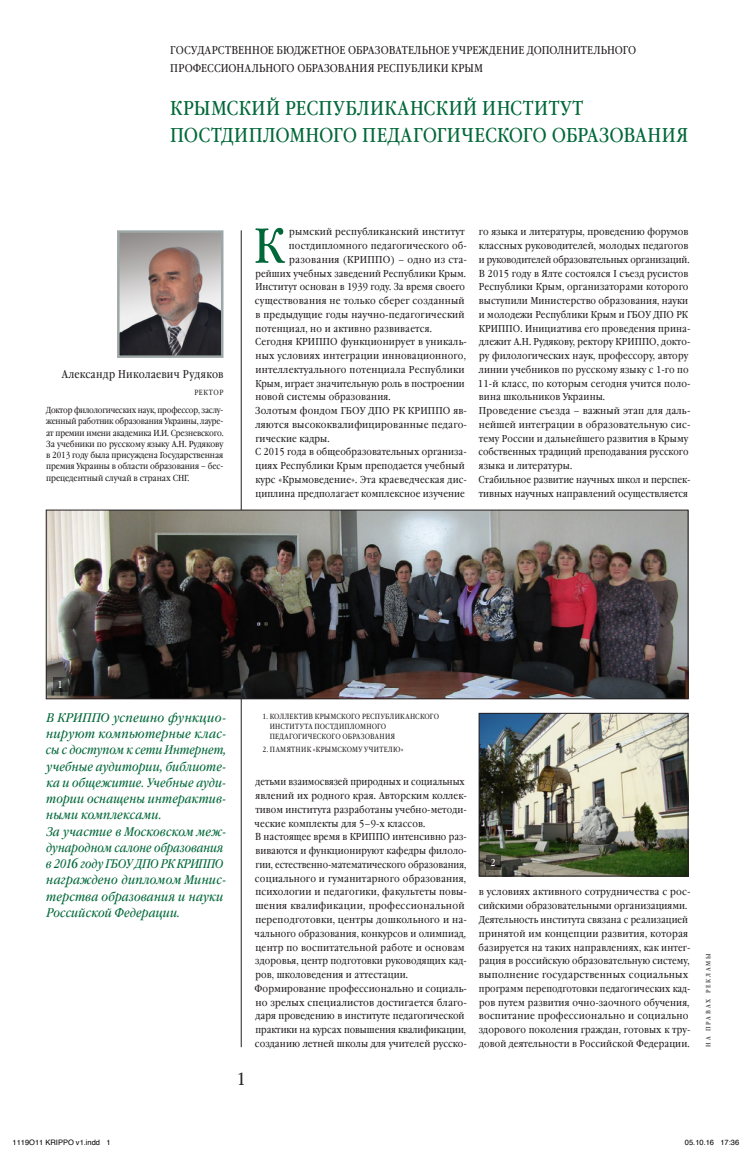
<style>
.page{position:relative;width:745px;height:1149px;background:#fff}
.page>*{position:absolute;margin:0;border:0;box-sizing:border-box;transform-origin:0 0}
.R-O8_Fonar{font:49.25px "Garamond Book Narrow C";color:#006838}
.R-O8_zagolovok{font:20px/27.5px "Garamond Book Narrow C";letter-spacing:.02em;color:#006838}
.t1{font:17.5px "Garamond Book Narrow C";color:#231f20}
.R-O8_vynos_Kursiv{font:italic 12.5px/16.2px "Garamond Book Narrow C";letter-spacing:.015em;color:#006838;text-align:justify;scale:1.07 1}
.R-O8_vynos_Kursiv-2{font:italic 12.5px/16.2px "Garamond Book Narrow C";letter-spacing:.015em;color:#006838;scale:1.04 1}
.R-O8_forma{font:11.25px/17.5px "Garamond Book Narrow C";letter-spacing:.015em;color:#231f20}
.R-O8_dir_FIO{font:11.25px "Garamond Book Narrow C";letter-spacing:.02em;color:#231f20}
.R-O8_Text{font:10px/13.8px "Garamond Book Narrow C";letter-spacing:.01em;color:#231f20}
.R-O8_Text-2{font:10px/13.8px "Garamond Book Narrow C";letter-spacing:.01em;color:#231f20;scale:1.04 1}
.R-O8_Text-3{font:10px/13.8px "Garamond Book Narrow C";letter-spacing:.01em;color:#231f20;text-align:justify;scale:1.05 1}
.R-O8_Text-4{font:10px/13.8px "Garamond Book Narrow C";letter-spacing:.01em;color:#231f20;scale:1.06 1}
.R-O8_Fonar-2{font:10px "Garamond Book Narrow C";letter-spacing:.015em;color:#231f20}
.R-O8_Text-5{font:10px/13.8px "Garamond Book Narrow C";letter-spacing:.01em;color:#231f20;scale:1.07 1}
.R-O8_Fonar-3{font:10px "Garamond Book Narrow C";letter-spacing:.015em;color:#231f20;scale:1.04 1}
.R-O8_Fonar-4{font:10px "Garamond Book Narrow C";letter-spacing:.015em;color:#231f20;scale:1.05 1}
.R-O8_Fonar-5{font:10px "Garamond Book Narrow C";letter-spacing:.015em;color:#231f20;scale:1.06 1}
._1_2_text_fonar{font:10px "Garamond Book Narrow C";color:#fff}
.R-O8_dir_Bio{font:8.75px/11.2px "Garamond Book Narrow C";letter-spacing:-.01em;color:#231f20;text-align:justify}
.ris_podpis{font:7.5px/10px "Garamond Book Narrow C";letter-spacing:.035em;color:#231f20}
.t2{font:7.5px "Helvetica";color:#000}
.R-O8_dir_Dolzhn{font:7.5px "Garamond Book Narrow C";letter-spacing:.085em;color:#231f20}
.R-O8_Text-6{font:6.25px "Garamond Book Narrow C";letter-spacing:.3em;color:#231f20}
</style>
<div class="page">
<hr style="left:241px;top:230px;width:1px;height:817px;background:#231f20">
<img style="left:120px;top:233px;width:100px;height:122px">
<div style="left:117px;top:230px;width:106px;height:128px;border:2px solid #9ea7a7"></div>
<img style="left:48px;top:512px;width:637px;height:185px">
<div style="left:46px;top:510px;width:641px;height:189px;border:1px solid #231f20"></div>
<img style="left:480px;top:715px;width:205px;height:159px">
<div style="left:478px;top:713px;width:209px;height:163px;border:1px solid #231f20"></div>
<svg style="left:53px;top:678px;width:14px;height:14px"></svg>
<svg style="left:485px;top:855px;width:15px;height:14px"></svg>
<p class="R-O8_forma" style="left:170px;top:42px;width:467px">ГОСУДАРСТВЕННОЕ БЮДЖЕТНОЕ ОБРАЗОВАТЕЛЬНОЕ УЧРЕЖДЕНИЕ ДОПОЛНИТЕЛЬНОГО<br>ПРОФЕССИОНАЛЬНОГО ОБРАЗОВАНИЯ РЕСПУБЛИКИ КРЫМ</p>
<p class="R-O8_zagolovok" style="left:170px;top:95px;width:519px">КРЫМСКИЙ РЕСПУБЛИКАНСКИЙ ИНСТИТУТ<br>ПОСТДИПЛОМНОГО ПЕДАГОГИЧЕСКОГО ОБРАЗОВАНИЯ</p>
<p class="R-O8_dir_FIO" style="left:62px;top:368px;width:163px">Александр Николаевич Рудяков</p>
<p class="R-O8_dir_Dolzhn" style="left:194px;top:388px;width:31px">РЕКТОР</p>
<p class="R-O8_dir_Bio" style="left:46px;top:405px;width:179px">Доктор филологических наук, профессор, заслу&shy;женный работник образования Украины, лауре&shy;ат премии имени академика И.И. Срезневского.<br>За учебники по русскому языку А.Н. Рудякову в 2013 году была присуждена Государственная премия Украины в области образования – бес&shy;прецедентный случай в странах СНГ.</p>
<p class="R-O8_Fonar" style="left:253px;top:218px;width:32px">К</p>
<p class="R-O8_Fonar-4" style="left:289px;top:226px;width:169px">рымский республиканский институт</p>
<p class="R-O8_Fonar-3" style="left:289px;top:240px;width:173px">постдипломного педагогического об-</p>
<p class="R-O8_Fonar-5" style="left:289px;top:254px;width:169px">разования (КРИППО) – одно из ста-</p>
<p class="R-O8_Fonar-2" style="left:255px;top:268px;width:212px">рейших учебных заведений Республики Крым.</p>
<p class="R-O8_Fonar-2" style="left:255px;top:281px;width:211px">Институт основан в 1939 году. За время своего</p>
<p class="R-O8_Fonar-4" style="left:255px;top:295px;width:201px">существования не только сберег созданный</p>
<p class="R-O8_Fonar-3" style="left:255px;top:309px;width:202px">в предыдущие годы научно-педагогический</p>
<p class="R-O8_Fonar-2" style="left:255px;top:323px;width:178px">потенциал, но и активно развивается.</p>
<p class="R-O8_Text-2" style="left:255px;top:335px;width:205px">Сегодня КРИППО функционирует в уникаль&shy;ных условиях интеграции инновационного, интеллектуального потенциала Республики Крым, играет значительную роль в построении новой системы образования.</p>
<p class="R-O8_Text-3" style="left:255px;top:404px;width:203px">Золотым фондом ГБОУ ДПО РК КРИППО яв&shy;ляются высококвалифицированные педаго&shy;гические кадры.</p>
<p class="R-O8_Text" style="left:255px;top:445px;width:213px">С 2015 года в общеобразовательных организа&shy;циях Республики Крым преподается учебный курс «Крымоведение». Эта краеведческая дис&shy;циплина предполагает комплексное изучение</p>
<p class="R-O8_Text-2" style="left:478px;top:225px;width:204px;text-align:justify">го языка и литературы, проведению форумов классных руководителей, молодых педагогов и руководителей образовательных организаций.</p>
<p class="R-O8_Text" style="left:477px;top:267px;width:214px">В 2015 году в Ялте состоялся I съезд русистов Республики Крым, организаторами которого выступили Министерство образования, науки и молодежи Республики Крым и ГБОУ ДПО РК КРИППО. Инициатива его проведения прина&shy;длежит А.Н. Рудякову, ректору КРИППО, докто&shy;ру филологических наук, профессору, автору линии учебников по русскому языку с 1-го по 11-й класс, по которым сегодня учится поло&shy;вина школьников Украины.</p>
<p class="R-O8_Text-4" style="left:478px;top:404px;width:201px">Проведение съезда – важный этап для даль&shy;нейшей интеграции в образовательную сис&shy;тему России и дальнейшего развития в Крыму собственных традиций преподавания русского языка и литературы.</p>
<p class="R-O8_Text" style="left:478px;top:473px;width:213px">Стабильное развитие научных школ и перспек&shy;тивных научных направлений осуществляется</p>
<p class="_1_2_text_fonar" style="left:57px;top:679px;width:7px">1</p>
<p class="R-O8_vynos_Kursiv" style="left:46px;top:710px;width:170px">В КРИППО успешно функцио&shy;нируют компьютерные клас&shy;сы с доступом к сети Интернет, учебные аудитории, библиоте&shy;ка и общежитие. Учебные ауди&shy;тории оснащены интерактив&shy;ными комплексами.</p>
<p class="R-O8_vynos_Kursiv-2" style="left:46px;top:824px;width:175px">За участие в Московском меж&shy;дународном салоне образования в 2016 году ГБОУ ДПО РК КРИППО награждено дипломом Минис&shy;терства образования и науки<br>Российской Федерации.</p>
<p class="t1" style="left:236px;top:1069px;width:10px">1</p>
<p class="ris_podpis" style="left:269px;top:711px;width:171px;text-indent:-7px">1. КОЛЛЕКТИВ КРЫМСКОГО РЕСПУБЛИКАНСКОГО<br>ИНСТИТУТА ПОСТДИПЛОМНОГО<br>ПЕДАГОГИЧЕСКОГО ОБРАЗОВАНИЯ</p>
<p class="ris_podpis" style="left:262px;top:745px;width:142px">2. ПАМЯТНИК «КРЫМСКОМУ УЧИТЕЛЮ»</p>
<p class="R-O8_Text" style="left:254px;top:775px;width:214px">детьми взаимосвязей природных и социальных явлений их родного края. Авторским коллек&shy;тивом института разработаны учебно-методи&shy;ческие комплекты для 5–9-х классов.</p>
<p class="R-O8_Text" style="left:254px;top:830px;width:214px">В настоящее время в КРИППО интенсивно раз&shy;виваются и функционируют кафедры филоло&shy;гии, естественно-математического образования, социального и гуманитарного образования, психологии и педагогики, факультеты повы&shy;шения квалификации, профессиональной переподготовки, центры дошкольного и на&shy;чального образования, конкурсов и олимпиад, центр по воспитательной работе и основам здоровья, центр подготовки руководящих кад&shy;ров, школоведения и аттестации.</p>
<p class="R-O8_Text-3" style="left:254px;top:982px;width:204px;text-align:left">Формирование профессионально и социаль&shy;но зрелых специалистов достигается благо&shy;даря проведению в институте педагогической практики на курсах повышения квалификации, созданию летней школы для учителей русско-</p>
<p class="_1_2_text_fonar" style="left:490px;top:856px;width:7px">2</p>
<p class="R-O8_Text-5" style="left:478px;top:885px;width:199px">в условиях активного сотрудничества с рос&shy;сийскими образовательными организациями.</p>
<p class="R-O8_Text" style="left:478px;top:913px;width:213px">Деятельность института связана с реализацией принятой им концепции развития, которая базируется на таких направлениях, как интег&shy;рация в российскую образовательную систему, выполнение государственных социальных программ переподготовки педагогических кад&shy;ров путем развития очно-заочного обучения, воспитание профессионально и социально здорового поколения граждан, готовых к тру&shy;довой деятельности в Российской Федерации.</p>
<p class="R-O8_Text-6" style="left:704px;top:1047px;width:95px;rotate:-90deg">НА ПРАВАХ РЕКЛАМЫ</p>
<p class="t2" style="left:12px;top:1137px;width:99px">1119O11 KRIPPO v1.indd 1</p>
<p class="t2" style="left:684px;top:1137px;width:56px">05.10.16 17:36</p>
</div>
